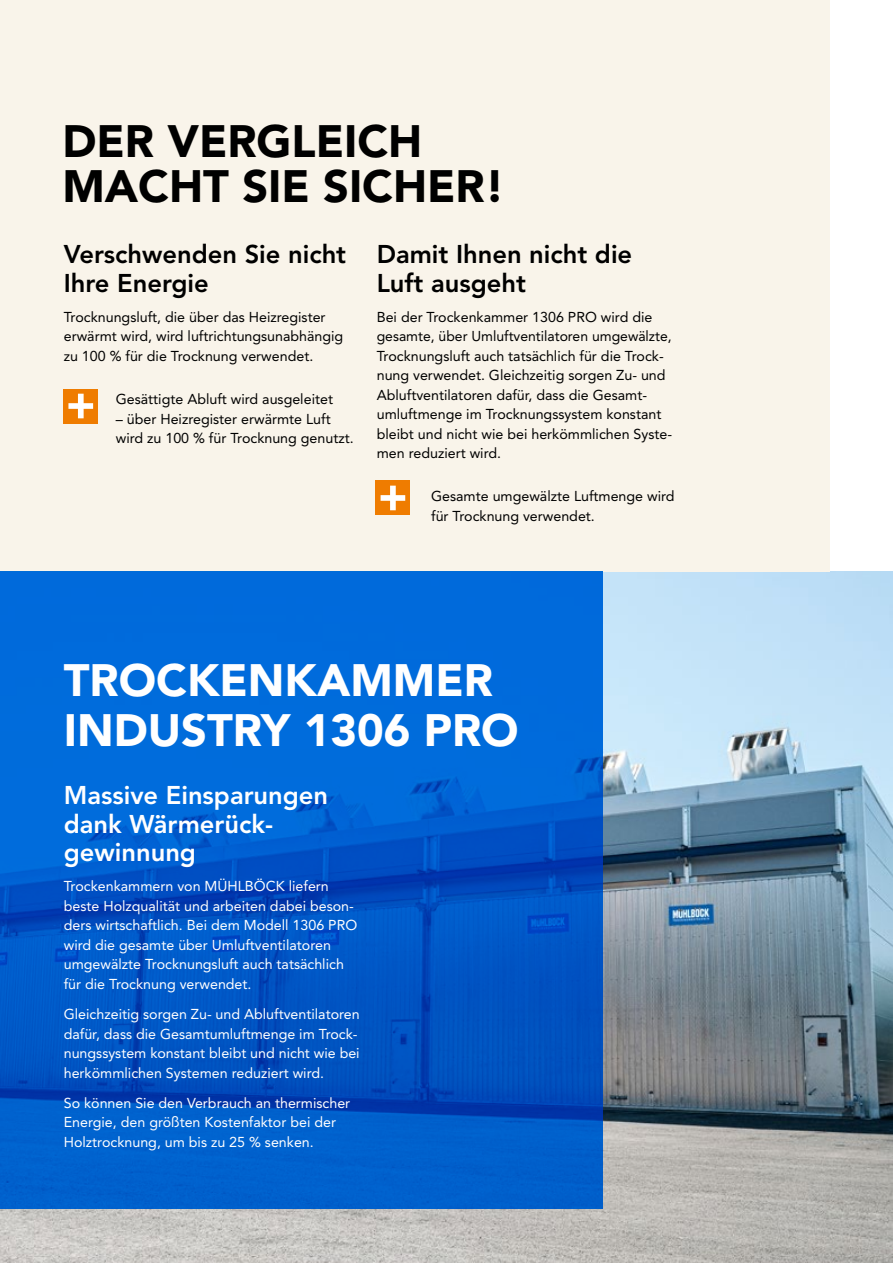
<style>
.page{position:relative;width:893px;height:1263px;background:#fff}
.page>*{position:absolute;margin:0;border:0;box-sizing:border-box;transform-origin:0 0}
.t1{font:900 45px/50.6px "Avenir LT Std";color:#fff}
.t2{font:900 45px/45px "Avenir LT Std";color:#000}
.t3{font:800 25.5px/28.5px "Avenir LT Std";color:#000}
.t4{font:800 25.5px/28.5px "Avenir LT Std";color:#fff}
.t5{font:14.25px/19.5px "Avenir LT Std";color:#000}
.t6{font:14.25px/19.5px "Avenir LT Std";color:#fff}
</style>
<div class="page">
<img style="left:0;top:571px;width:893px;height:692px">
<div style="left:0;top:0;width:829px;height:571px;background:#f9f4ea"></div>
<div style="left:64px;top:389px;width:34px;height:34px;background:#ef7c00"></div>
<svg style="left:68px;top:394px;width:25px;height:24px"></svg>
<div style="left:376px;top:481px;width:34px;height:34px;background:#ef7c00"></div>
<svg style="left:381px;top:486px;width:24px;height:24px"></svg>
<svg style="left:0;top:571px;width:603px;height:638px;background:#005dcd"></svg>
<h1 class="t2" style="left:62px;top:119px;width:444px">DER VERGLEICH<br>MACHT SIE SICHER!</h1>
<h2 class="t3" style="left:64px;top:240px;width:284px">Verschwenden Sie nicht<br>Ihre Energie</h2>
<p class="t5" style="left:64px;top:307px;width:281px">Trocknungsluft, die über das Heizregister erwärmt wird, wird luftrichtungsunabhängig zu 100 % für die Trocknung verwendet.</p>
<p class="t5" style="left:116px;top:389px;width:219px">Gesättigte Abluft wird ausgeleitet</p>
<p class="t5" style="left:116px;top:409px;width:239px">– über Heizregister erwärmte Luft wird zu 100 % für Trocknung genutzt.</p>
<h2 class="t3" style="left:377px;top:240px;width:257px">Damit Ihnen nicht die<br>Luft ausgeht</h2>
<p class="t5" style="left:377px;top:307px;width:297px">Bei der Trockenkammer 1306 PRO wird die gesamte, über Umluftventilatoren umgewälzte, Trocknungsluft auch tatsächlich für die Trock&shy;nung verwendet. Gleichzeitig sorgen Zu- und Abluftventilatoren dafür, dass die Gesamt&shy;umluftmenge im Trocknungssystem konstant bleibt und nicht wie bei herkömmlichen Syste&shy;men reduziert wird.</p>
<p class="t5" style="left:431px;top:486px;width:245px">Gesamte umgewälzte Luftmenge wird für Trocknung verwendet.</p>
<h1 class="t1" style="left:64px;top:654px;width:456px">TROCKENKAMMER<br>INDUSTRY 1306 PRO</h1>
<h2 class="t4" style="left:64px;top:781px;width:266px">Massive Einsparungen dank Wärmerück&shy;gewinnung</h2>
<p class="t6" style="left:64px;top:877px;width:295px">Trockenkammern von MÜHLBÖCK liefern beste Holzqualität und arbeiten dabei beson&shy;ders wirtschaftlich. Bei dem Modell 1306 PRO wird die gesamte über Umluftventilatoren umgewälzte Trocknungsluft auch tatsächlich für die Trocknung verwendet.</p>
<p class="t6" style="left:64px;top:1004px;width:297px">Gleichzeitig sorgen Zu- und Abluftventilatoren dafür, dass die Gesamtumluftmenge im Trock&shy;nungssystem konstant bleibt und nicht wie bei herkömmlichen Systemen reduziert wird.</p>
<p class="t6" style="left:64px;top:1093px;width:288px">So können Sie den Verbrauch an thermischer<br>Energie, den größten Kostenfaktor bei der<br>Holztrocknung, um bis zu 25 % senken.</p>
</div>
